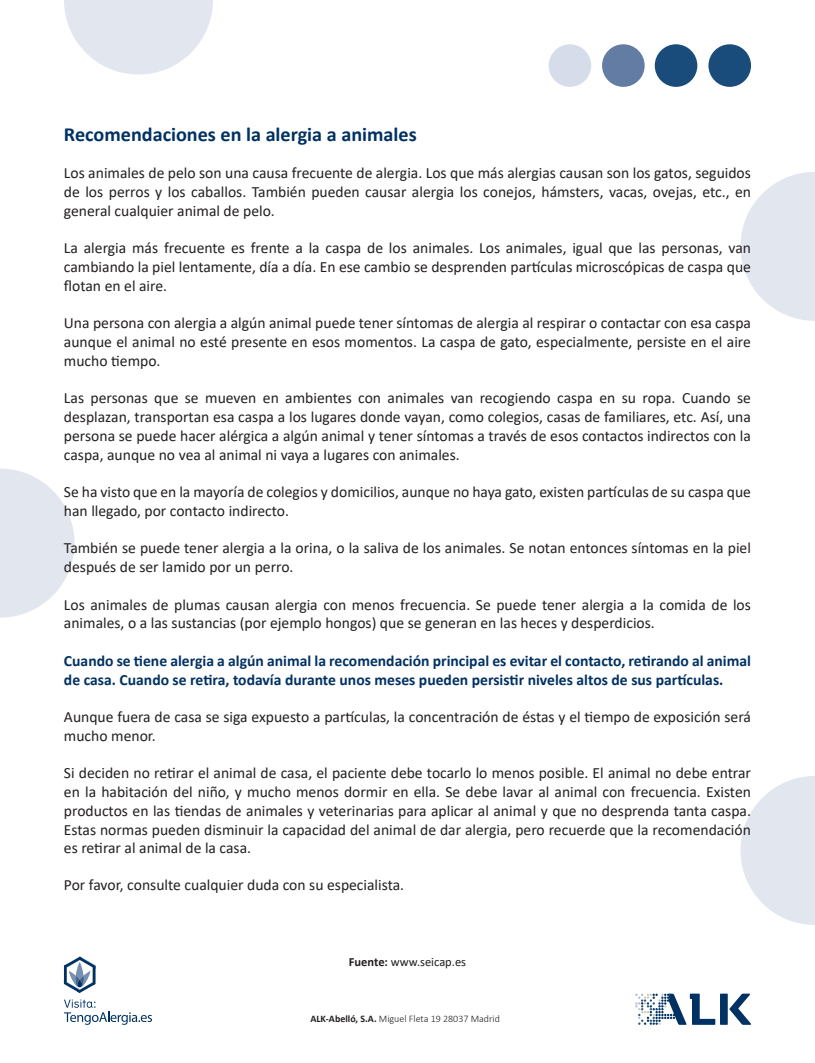
<style>
.page{position:relative;width:815px;height:1063px;background:#fff}
.page>*{position:absolute;margin:0;border:0;box-sizing:border-box;transform-origin:0 0}
.t1{font:700 20px "Calibri";color:#003163}
.t2{font:15.62px/18.8px "Calibri";color:#231f20;text-align:justify}
.t3{font:700 15.62px/18.8px "Calibri";color:#003163}
.t4{font:12.5px "Calibri";color:#231f20}
.t5{font:300 10px "Calibri";color:#231f20}
.s1{font-weight:700}
</style>
<div class="page">
<svg style="left:740px;top:172px;width:75px;height:149px"></svg>
<svg style="left:740px;top:776px;width:75px;height:149px"></svg>
<svg style="left:0;top:469px;width:75px;height:149px"></svg>
<svg style="left:64px;top:0;width:149px;height:75px"></svg>
<div style="left:549px;top:44px;width:42px;height:43px;background:#d6dce9;border-radius:50%"></div>
<div style="left:602px;top:44px;width:43px;height:43px;background:#627ca4;border-radius:50%"></div>
<div style="left:655px;top:44px;width:42px;height:43px;background:#194b7b;border-radius:50%"></div>
<div style="left:708px;top:44px;width:43px;height:43px;background:#194b7b;border-radius:50%"></div>
<div style="left:720px;top:994px;width:8px;height:31px;background:#003163"></div>
<svg style="left:729px;top:994px;width:22px;height:31px"></svg>
<svg style="left:635px;top:994px;width:80px;height:31px"></svg>
<svg style="left:64px;top:957px;width:31px;height:36px"></svg>
<svg style="left:64px;top:999px;width:88px;height:26px"></svg>
<p class="t1" style="left:64px;top:120px;width:354px">Recomendaciones en la alergia a animales</p>
<p class="t2" style="left:64px;top:163px;width:689px">Los animales de pelo son una causa frecuente de alergia. Los que más alergias causan son los gatos, seguidos de los perros y los caballos. También pueden causar alergia los conejos, hámsters, vacas, ovejas, etc., en general cualquier animal de pelo.</p>
<p class="t2" style="left:64px;top:238px;width:689px">La alergia más frecuente es frente a la caspa de los animales. Los animales, igual que las personas, van cambiando la piel lentamente, día a día. En ese cambio se desprenden partículas microscópicas de caspa que flotan en el aire.</p>
<p class="t2" style="left:64px;top:313px;width:689px">Una persona con alergia a algún animal puede tener síntomas de alergia al respirar o contactar con esa caspa aunque el animal no esté presente en esos momentos. La caspa de gato, especialmente, persiste en el aire mucho tiempo.</p>
<p class="t2" style="left:64px;top:388px;width:689px">Las personas que se mueven en ambientes con animales van recogiendo caspa en su ropa. Cuando se desplazan, transportan esa caspa a los lugares donde vayan, como colegios, casas de familiares, etc. Así, una persona se puede hacer alérgica a algún animal y tener síntomas a través de esos contactos indirectos con la caspa, aunque no vea al animal ni vaya a lugares con animales.</p>
<p class="t2" style="left:64px;top:482px;width:689px">Se ha visto que en la mayoría de colegios y domicilios, aunque no haya gato, existen partículas de su caspa que han llegado, por contacto indirecto.</p>
<p class="t2" style="left:64px;top:538px;width:688px">También se puede tener alergia a la orina, o la saliva de los animales. Se notan entonces síntomas en la piel después de ser lamido por un perro.</p>
<p class="t2" style="left:64px;top:595px;width:689px">Los animales de plumas causan alergia con menos frecuencia. Se puede tener alergia a la comida de los animales, o a las sustancias (por ejemplo hongos) que se generan en las heces y desperdicios.</p>
<p class="t3" style="left:64px;top:651px;width:689px">Cuando se tiene alergia a algún animal la recomendación principal es evitar el contacto, retirando al animal de casa. Cuando se retira, todavía durante unos meses pueden persistir niveles altos de sus partículas.</p>
<p class="t2" style="left:64px;top:707px;width:689px">Aunque fuera de casa se siga expuesto a partículas, la concentración de éstas y el tiempo de exposición será mucho menor.</p>
<p class="t2" style="left:64px;top:763px;width:689px">Si deciden no retirar el animal de casa, el paciente debe tocarlo lo menos posible. El animal no debe entrar en la habitación del niño, y mucho menos dormir en ella. Se debe lavar al animal con frecuencia. Existen productos en las tiendas de animales y veterinarias para aplicar al animal y que no desprenda tanta caspa.<br>Estas normas pueden disminuir la capacidad del animal de dar alergia, pero recuerde que la recomendación es retirar al animal de la casa.</p>
<p class="t2" style="left:64px;top:875px;width:342px">Por favor, consulte cualquier duda con su especialista.</p>
<p class="t4" style="left:349px;top:953px;width:119px"><span class="s1">Fuente:</span> www.seicap.es</p>
<p class="t5" style="left:310px;top:1012px;width:191px"><span class="s1">ALK-Abelló, S.A.</span> Miguel Fleta 19 28037 Madrid</p>
</div>
